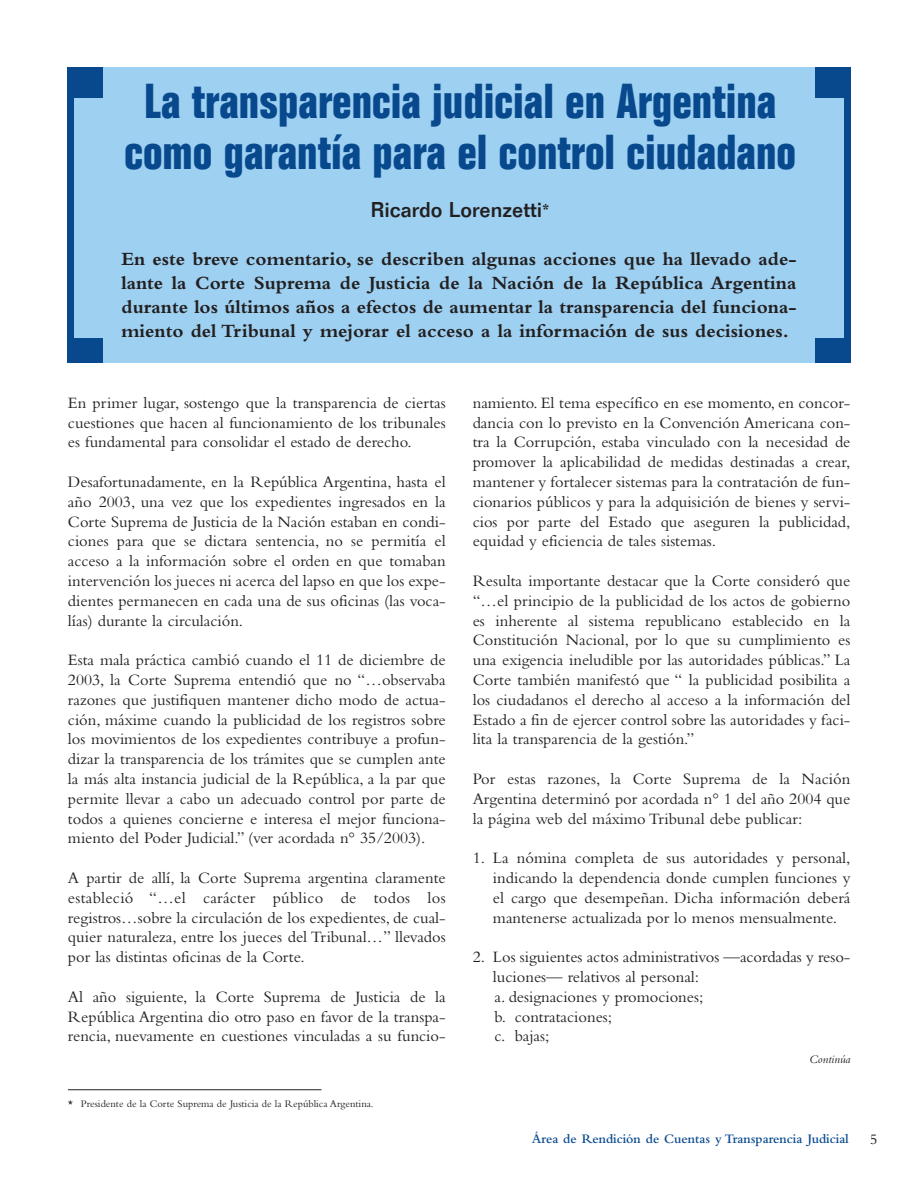
<style>
.page{position:relative;width:918px;height:1188px;background:#fff}
.page>*{position:absolute;margin:0;border:0;box-sizing:border-box;transform-origin:0 0}
.t1{font:700 condensed 48px/51px "Folio";color:#08498e;text-align:center}
.t2{font:500 21px "Folio";color:#231f20}
.t3{font:700 19.5px/24px "Bembo";color:#231f20;text-align:justify}
.t4{font:16.5px/19.8px "Bembo";color:#231f20;text-align:justify}
.t5{font:15px "Bembo";color:#231f20}
.t6{font:600 13.5px "Bembo";color:#08498e}
.t7{font:italic 12px "Bembo";color:#231f20}
.t8{font:10.5px "Bembo";color:#231f20}
.s1{font-size:18px}
</style>
<div class="page">
<hr style="left:68px;top:1089px;width:253px;height:1px;background:#231f20">
<div style="left:81px;top:68px;width:743px;height:295px;background:#9dd0f1"></div>
<div style="left:68px;top:68px;width:35px;height:295px;background:#08498e"></div>
<div style="left:816px;top:68px;width:35px;height:295px;background:#08498e"></div>
<div style="left:74px;top:98px;width:32px;height:240px;background:#9dd0f1"></div>
<div style="left:814px;top:98px;width:30px;height:240px;background:#9dd0f1"></div>
<h1 class="t1" style="left:124px;top:80px;width:673px">La transparencia judicial en Argentina como garantía para el control ciudadano</h1>
<p class="t2" style="left:371px;top:202px;width:180px">Ricardo Lorenzetti<span class="s1">*</span></p>
<p class="t3" style="left:122px;top:249px;width:677px">En este breve comentario, se describen algunas acciones que ha llevado ade&shy;lante la Corte Suprema de Justicia de la Nación de la República Argentina durante los últimos años a efectos de aumentar la transparencia del funciona&shy;miento del Tribunal y mejorar el acceso a la información de sus decisiones.</p>
<p class="t4" style="left:68px;top:394px;width:379px">En primer lugar, sostengo que la transparencia de ciertas cuestiones que hacen al funcionamiento de los tribunales es fundamental para consolidar el estado de derecho.</p>
<p class="t4" style="left:68px;top:474px;width:379px">Desafortunadamente, en la República Argentina, hasta el año 2003, una vez que los expedientes ingresados en la Corte Suprema de Justicia de la Nación estaban en condi&shy;ciones para que se dictara sentencia, no se permitía el acceso a la información sobre el orden en que tomaban intervención los jueces ni acerca del lapso en que los expe&shy;dientes permanecen en cada una de sus oficinas (las voca&shy;lías) durante la circulación.</p>
<p class="t4" style="left:68px;top:652px;width:379px">Esta mala práctica cambió cuando el 11 de diciembre de 2003, la Corte Suprema entendió que no “…observaba razones que justifiquen mantener dicho modo de actua&shy;ción, máxime cuando la publicidad de los registros sobre los movimientos de los expedientes contribuye a profun&shy;dizar la transparencia de los trámites que se cumplen ante la más alta instancia judicial de la República, a la par que permite llevar a cabo un adecuado control por parte de todos a quienes concierne e interesa el mejor funciona&shy;miento del Poder Judicial.” (ver acordada n° 35/2003).</p>
<p class="t4" style="left:68px;top:870px;width:379px">A partir de allí, la Corte Suprema argentina claramente estableció “…el carácter público de todos los registros…sobre la circulación de los expedientes, de cual&shy;quier naturaleza, entre los jueces del Tribunal…” llevados por las distintas oficinas de la Corte.</p>
<p class="t4" style="left:68px;top:988px;width:379px">Al año siguiente, la Corte Suprema de Justicia de la República Argentina dio otro paso en favor de la transpa&shy;rencia, nuevamente en cuestiones vinculadas a su funcio-</p>
<p class="t8" style="left:68px;top:1100px;width:307px">* Presidente de la Corte Suprema de Justicia de la República Argentina.</p>
<p class="t4" style="left:473px;top:394px;width:379px">namiento. El tema específico en ese momento, en concor&shy;dancia con lo previsto en la Convención Americana con&shy;tra la Corrupción, estaba vinculado con la necesidad de promover la aplicabilidad de medidas destinadas a crear, mantener y fortalecer sistemas para la contratación de fun&shy;cionarios públicos y para la adquisición de bienes y servi&shy;cios por parte del Estado que aseguren la publicidad, equidad y eficiencia de tales sistemas.</p>
<p class="t4" style="left:473px;top:573px;width:379px">Resulta importante destacar que la Corte consideró que “…el principio de la publicidad de los actos de gobierno es inherente al sistema republicano establecido en la Constitución Nacional, por lo que su cumplimiento es una exigencia ineludible por las autoridades públicas.” La Corte también manifestó que “ la publicidad posibilita a los ciudadanos el derecho al acceso a la información del Estado a fin de ejercer control sobre las autoridades y faci&shy;lita la transparencia de la gestión.”</p>
<p class="t4" style="left:473px;top:771px;width:379px">Por estas razones, la Corte Suprema de la Nación Argentina determinó por acordada n° 1 del año 2004 que la página web del máximo Tribunal debe publicar:</p>
<p class="t4" style="left:493px;top:850px;width:359px;text-indent:-20px">1. La nómina completa de sus autoridades y personal, indicando la dependencia donde cumplen funciones y el cargo que desempeñan. Dicha información deberá mantenerse actualizada por lo menos mensualmente.</p>
<p class="t4" style="left:493px;top:949px;width:359px;text-align:left;text-indent:-20px">2. Los siguientes actos administrativos —acordadas y reso&shy;luciones— relativos al personal:<br>a. designaciones y promociones;<br>b. contrataciones;<br>c. bajas;</p>
<p class="t7" style="left:809px;top:1055px;width:43px">Continúa</p>
<p class="t6" style="left:532px;top:1134px;width:319px">Área de Rendición de Cuentas y Transparencia Judicial</p>
<p class="t5" style="left:870px;top:1134px;width:9px">5</p>
</div>
